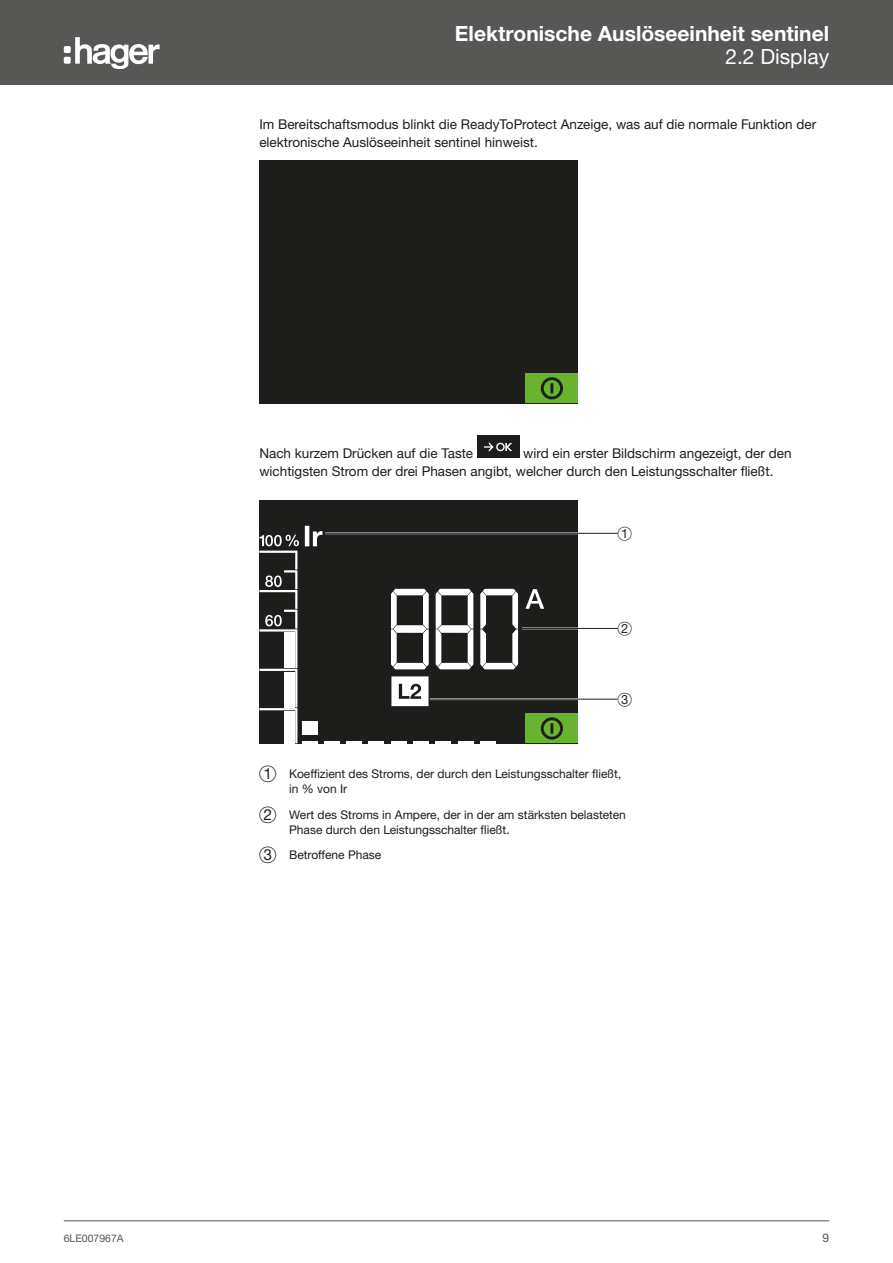
<style>
.page{position:relative;width:893px;height:1263px;background:#fff}
.page>*{position:absolute;margin:0;border:0;box-sizing:border-box;transform-origin:0 0}
.Bandeau_titre{font:700 21px "Helvetica Neue LTW1 G";color:#fff}
.Bandeau_sous_titre{font:21px "Helvetica Neue LTW1 G";color:#fff}
.t1{font:15px "Hager Chiffres 1";color:#1d1d1b}
.Texte_courant{font:13.5px/18px "Helvetica Neue LTW1 G";color:#1d1d1b}
.t2{font:12px/15px "Helvetica Neue LTW1 G";color:#1d1d1b}
.t3{font:12px "Helvetica Neue LTW1 G";color:#575756}
.t4{font:10.5px "Helvetica Neue LTW1 G";color:#575756}
.s1{font-family:"Hager Chiffres 1";font-size:18px}
</style>
<div class="page">
<hr style="left:64px;top:1220px;width:765px;height:1px;background:#575756">
<div style="left:0;top:0;width:893px;height:85px;background:#575756"></div>
<svg style="left:75px;top:37px;width:85px;height:32px"></svg>
<div style="left:64px;top:46px;width:7px;height:7px;background:#fff;border-radius:2px"></div>
<div style="left:64px;top:57px;width:7px;height:7px;background:#fff;border-radius:2px"></div>
<div style="left:477px;top:436px;width:42px;height:22px;background:#1d1d1b"></div>
<svg style="left:484px;top:442px;width:28px;height:10px"></svg>
<div style="left:259px;top:160px;width:319px;height:243px;background:#1d1d1b"></div>
<div style="left:525px;top:373px;width:53px;height:30px;background:#68b42e"></div>
<div style="left:541px;top:377px;width:22px;height:22px;border:3px solid #1d1d1b;border-radius:50%"></div>
<svg style="left:550px;top:383px;width:3px;height:10px"></svg>
<div style="left:259px;top:500px;width:319px;height:243px;background:#1d1d1b"></div>
<div style="left:525px;top:714px;width:53px;height:29px;background:#68b42e"></div>
<svg style="left:481px;top:741px;width:15px;height:2px"></svg>
<svg style="left:458px;top:741px;width:15px;height:2px"></svg>
<svg style="left:436px;top:741px;width:15px;height:2px"></svg>
<svg style="left:414px;top:741px;width:15px;height:2px"></svg>
<svg style="left:391px;top:741px;width:15px;height:2px"></svg>
<svg style="left:369px;top:741px;width:15px;height:2px"></svg>
<svg style="left:347px;top:741px;width:15px;height:2px"></svg>
<svg style="left:525px;top:589px;width:19px;height:20px"></svg>
<svg style="left:391px;top:676px;width:37px;height:30px"></svg>
<svg style="left:391px;top:589px;width:38px;height:80px"></svg>
<svg style="left:436px;top:589px;width:37px;height:80px"></svg>
<svg style="left:480px;top:589px;width:38px;height:80px"></svg>
<svg style="left:259px;top:526px;width:80px;height:217px"></svg>
<div style="left:541px;top:717px;width:22px;height:22px;border:3px solid #1d1d1b;border-radius:50%"></div>
<svg style="left:550px;top:723px;width:3px;height:11px"></svg>
<hr style="left:325px;top:532px;width:293px;height:2px;background:#fff">
<hr style="left:325px;top:533px;width:293px;height:1px;background:#1d1d1b">
<hr style="left:522px;top:627px;width:96px;height:2px;background:#fff">
<hr style="left:522px;top:628px;width:96px;height:1px;background:#1d1d1b">
<hr style="left:430px;top:698px;width:188px;height:2px;background:#fff">
<hr style="left:430px;top:699px;width:188px;height:1px;background:#1d1d1b">
<p class="Bandeau_titre" style="left:455px;top:21px;width:376px">Elektronische Auslöseeinheit sentinel</p>
<p class="Bandeau_sous_titre" style="left:725px;top:43px;width:105px">2.2 Display</p>
<p class="Texte_courant" style="left:259px;top:115px;width:558px">Im Bereitschaftsmodus blinkt die ReadyToProtect Anzeige, was auf die normale Funktion der elektronische Auslöseeinheit sentinel hinweist.</p>
<p class="Texte_courant" style="left:259px;top:444px;width:215px">Nach kurzem Drücken auf die Taste</p>
<p class="Texte_courant" style="left:259px;top:444px;width:534px;text-indent:264px">wird ein erster Bildschirm angezeigt, der den wichtigsten Strom der drei Phasen angibt, welcher durch den Leistungsschalter fließt.</p>
<p class="t1" style="left:618px;top:527px;width:17px">1</p>
<p class="t1" style="left:618px;top:622px;width:17px">2</p>
<p class="t1" style="left:618px;top:692px;width:17px">3</p>
<p class="t2" style="left:289px;top:766px;width:334px;text-indent:-30px"><span class="s1">1</span> Koeffizient des Stroms, der durch den Leistungsschalter fließt, in % von Ir</p>
<p class="t2" style="left:289px;top:807px;width:338px;text-indent:-30px"><span class="s1">2</span> Wert des Stroms in Ampere, der in der am stärksten belasteten<br>Phase durch den Leistungsschalter fließt.</p>
<p class="t2" style="left:259px;top:847px;width:124px"><span class="s1">3</span> Betroffene Phase</p>
<p class="t4" style="left:64px;top:1232px;width:61px">6LE007967A</p>
<p class="t3" style="left:822px;top:1230px;width:8px">9</p>
</div>
